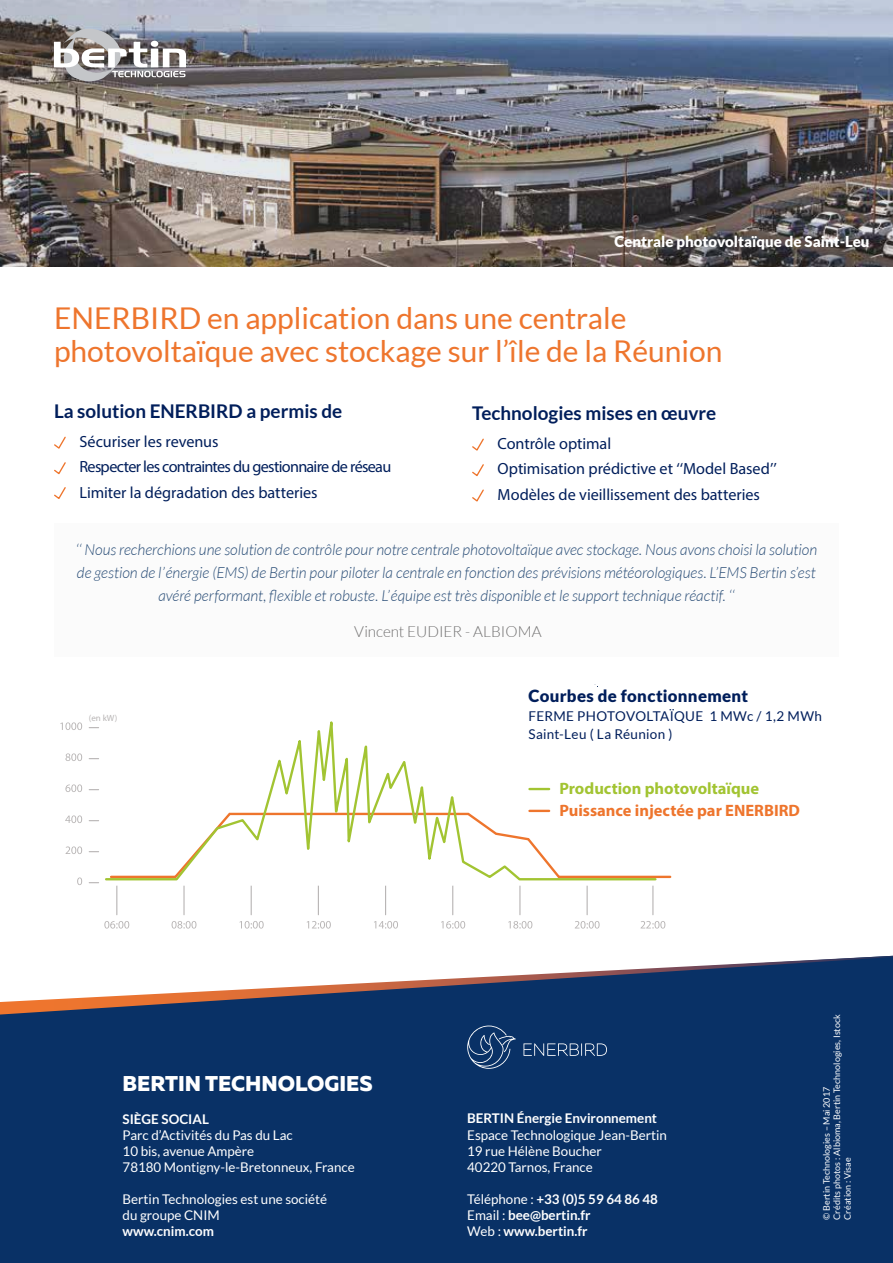
<style>
.page{position:relative;width:893px;height:1263px;background:#fff}
.page>*{position:absolute;margin:0;border:0;box-sizing:border-box;transform-origin:0 0}
.t1{font:30px/33px "Lato";color:#ee752d}
.t2{font:21.45px "Muller Extra Bold DEMO";color:#fff}
.t3{font:700 18.9px "Lato";color:#001e5b}
.t4{font:900 16.8px "Lato";letter-spacing:.02em;color:#001e5b}
.t5{font:700 16.5px "Myriad Pro";color:#ee752d}
.t6{font:700 16.5px "Myriad Pro";color:#a2c432}
.t7{font:16.2px/25.5px "Myriad Pro";letter-spacing:-.005em;color:#001e5b}
.t8{font:italic 300 15.3px/23px "Lato";letter-spacing:-.005em;color:#284c76;text-align:center}
.t9{font:300 15.3px "Lato";color:#706f6f}
.t10{font:900 15px "Lato";color:#fff}
.t11{font:13.5px/18.9px "Lato";letter-spacing:.02em;color:#001e5b}
.t12{font:13.35px/16px "Lato";color:#fff}
.t13{font:700 13.35px/16px "Lato";color:#fff}
.t14{font:9px/10.5px "Lato";color:#fff}
.t15{font:9px "Myriad Pro";color:#b9b6b6}
.s1{font-weight:400}
</style>
<div class="page">
<div style="left:0;top:1014px;width:893px;height:249px;background:#093166"></div>
<svg style="left:0;top:956px;width:893px;height:58px"></svg>
<img style="left:0;top:0;width:893px;height:267px">
<svg style="left:54px;top:436px;width:12px;height:13px"></svg>
<svg style="left:54px;top:462px;width:12px;height:13px"></svg>
<svg style="left:54px;top:487px;width:12px;height:12px"></svg>
<div style="left:54px;top:523px;width:785px;height:134px;background:#fbfbfb"></div>
<svg style="left:472px;top:438px;width:12px;height:13px"></svg>
<svg style="left:472px;top:464px;width:12px;height:12px"></svg>
<svg style="left:472px;top:489px;width:12px;height:13px"></svg>
<svg style="left:54px;top:27px;width:132px;height:60px"></svg>
<svg style="left:104px;top:921px;width:25px;height:7px"></svg>
<svg style="left:172px;top:921px;width:24px;height:7px"></svg>
<svg style="left:239px;top:921px;width:25px;height:7px"></svg>
<svg style="left:307px;top:921px;width:24px;height:7px"></svg>
<svg style="left:374px;top:921px;width:24px;height:7px"></svg>
<svg style="left:441px;top:921px;width:24px;height:7px"></svg>
<svg style="left:508px;top:921px;width:24px;height:7px"></svg>
<svg style="left:575px;top:921px;width:25px;height:7px"></svg>
<hr style="left:116px;top:885px;width:1px;height:30px;background:#b9b6b6">
<hr style="left:183px;top:885px;width:2px;height:30px;background:#b9b6b6">
<hr style="left:251px;top:885px;width:1px;height:30px;background:#b9b6b6">
<hr style="left:318px;top:885px;width:1px;height:30px;background:#b9b6b6">
<hr style="left:385px;top:885px;width:1px;height:30px;background:#b9b6b6">
<hr style="left:452px;top:885px;width:1px;height:30px;background:#b9b6b6">
<hr style="left:519px;top:885px;width:1px;height:30px;background:#b9b6b6">
<hr style="left:587px;top:885px;width:1px;height:30px;background:#b9b6b6">
<svg style="left:641px;top:921px;width:24px;height:7px"></svg>
<hr style="left:652px;top:885px;width:1px;height:30px;background:#b9b6b6">
<svg style="left:66px;top:846px;width:16px;height:8px"></svg>
<svg style="left:65px;top:815px;width:17px;height:8px"></svg>
<svg style="left:65px;top:784px;width:17px;height:8px"></svg>
<svg style="left:65px;top:753px;width:17px;height:8px"></svg>
<svg style="left:60px;top:722px;width:22px;height:8px"></svg>
<svg style="left:77px;top:877px;width:5px;height:8px"></svg>
<svg style="left:105px;top:700px;width:553px;height:181px"></svg>
<svg style="left:523px;top:1043px;width:84px;height:13px"></svg>
<svg style="left:467px;top:1025px;width:50px;height:44px;background:#294b7a"></svg>
<p class="t10" style="left:614px;top:232px;width:257px">Centrale photovoltaïque de Saint-Leu</p>
<h1 class="t1" style="left:54px;top:301px;width:670px">ENERBIRD en application dans une centrale photovoltaïque avec stockage sur l’île de la Réunion</h1>
<p class="t3" style="left:54px;top:400px;width:290px">La solution ENERBIRD a permis de</p>
<p class="t7" style="left:80px;top:428px;width:313px">Sécuriser les revenus<br>Respecter les contraintes du gestionnaire de réseau<br>Limiter la dégradation des batteries</p>
<p class="t3" style="left:472px;top:402px;width:246px">Technologies mises en œuvre</p>
<p class="t7" style="left:498px;top:430px;width:281px">Contrôle optimal<br>Optimisation prédictive et ‘‘Model Based’’<br>Modèles de vieillissement des batteries</p>
<p class="t8" style="left:76px;top:539px;width:743px">‘‘ Nous recherchions une solution de contrôle pour notre centrale photovoltaïque avec stockage. Nous avons choisi la solution de gestion de l’énergie (EMS) de Bertin pour piloter la centrale en fonction des prévisions météorologiques. L’EMS Bertin s’est avéré performant, flexible et robuste. L’équipe est très disponible et le support technique réactif. ‘‘</p>
<p class="t9" style="left:354px;top:624px;width:189px">Vincent EUDIER - ALBIOMA</p>
<p class="t15" style="left:89px;top:712px;width:30px">(en kW)</p>
<h2 class="t2" style="left:123px;top:1070px;width:252px">BERTIN TECHNOLOGIES</h2>
<p class="t13" style="left:123px;top:1110px;width:88px">SIÈGE SOCIAL</p>
<p class="t12" style="left:123px;top:1126px;width:234px">Parc d’Activités du Pas du Lac<br>10 bis, avenue Ampère<br>78180 Montigny-le-Bretonneux, France</p>
<p class="t12" style="left:123px;top:1191px;width:206px">Bertin Technologies est une société du groupe CNIM</p>
<p class="t13" style="left:123px;top:1223px;width:93px">www.cnim.com</p>
<p class="t4" style="left:529px;top:686px;width:221px">Courbes de fonctionnement</p>
<p class="t11" style="left:529px;top:706px;width:295px">FERME PHOTOVOLTAÏQUE 1 MWc / 1,2 MWh<br>Saint-Leu ( La Réunion )</p>
<p class="t6" style="left:559px;top:778px;width:201px">Production photovoltaïque</p>
<p class="t5" style="left:559px;top:800px;width:242px">Puissance injectée par ENERBIRD</p>
<p class="t13" style="left:467px;top:1110px;width:191px">BERTIN Énergie Environnement</p>
<p class="t12" style="left:467px;top:1126px;width:201px">Espace Technologique Jean-Bertin<br>19 rue Hélène Boucher<br>40220 Tarnos, France</p>
<p class="t13" style="left:467px;top:1190px;width:192px"><span class="s1">Téléphone :</span> +33 (0)5 59 64 86 48<br><span class="s1">Email :</span> bee@bertin.fr<br><span class="s1">Web :</span> www.bertin.fr</p>
<p class="t14" style="left:821px;top:1220px;width:207px;rotate:-90deg">© Bertin Technologies – Mai 2017<br>Crédits photos : Albioma, Bertin Technologies, Istock<br>Création : Visae</p>
</div>
